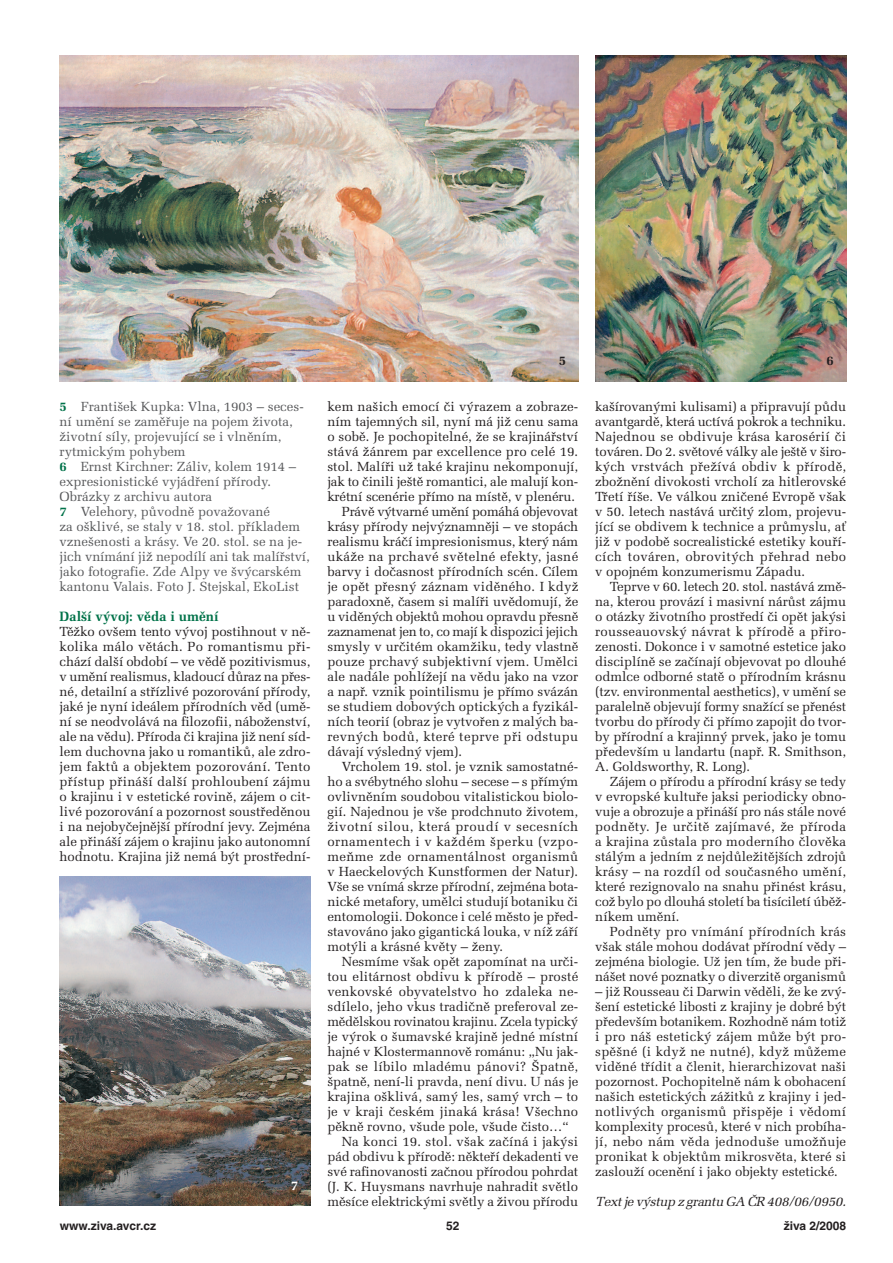
<style>
.page{position:relative;width:893px;height:1263px;background:#fff}
.page>*{position:absolute;margin:0;border:0;box-sizing:border-box;transform-origin:0 0}
.t1{font:700 13.5px "Melior CE";color:#007249}
.t2{font:13.2px/15px "Melior CE";color:#231f20;text-align:justify}
.t3{font:13.2px/15px "Melior CE";color:#57585a}
.t4{font:13.2px "Melior CE";letter-spacing:.035em;color:#231f20}
.t5{font:13.2px "Melior CE";letter-spacing:-.025em;color:#231f20}
.t6{font:13.2px "Melior CE";letter-spacing:-.02em;color:#231f20}
.t7{font:italic 13.2px "Melior CE";color:#231f20}
.t8{font:13.2px "Melior CE";letter-spacing:.03em;color:#231f20}
.t9{font:13.2px "Melior CE";letter-spacing:.025em;color:#231f20}
.t10{font:13.2px "Melior CE";letter-spacing:.02em;color:#231f20}
.t11{font:700 13.2px "Melior CE";color:#231f20}
.t12{font:700 13.2px "Melior CE";color:#fff}
.t13{font:700 12px "Helvetica CE";color:#231f20}
.s1{font-weight:700;color:#007249}
</style>
<div class="page">
<img style="left:60px;top:55px;width:518px;height:326px">
<img style="left:595px;top:55px;width:251px;height:326px">
<img style="left:60px;top:876px;width:250px;height:329px">
<p class="t3" style="left:60px;top:401px;width:252px"><span class="s1">5</span> František Kupka: Vlna, 1903 – seces&shy;ní umění se zaměřuje na pojem života, životní síly, projevující se i vlněním, rytmickým pohybem<br><span class="s1">6</span> Ernst Kirchner: Záliv, kolem 1914 – expresionistické vyjádření přírody.<br>Obrázky z archivu autora<br><span class="s1">7</span> Velehory, původně považované<br>za ošklivé, se staly v 18. stol. příkladem vznešenosti a krásy. Ve 20. stol. se na je&shy;jich vnímání již nepodílí ani tak malířství, jako fotografie. Zde Alpy ve švýcarském kantonu Valais. Foto J. Stejskal, EkoList</p>
<p class="t1" style="left:60px;top:612px;width:161px">Další vývoj: věda i umění</p>
<p class="t2" style="left:60px;top:626px;width:252px">Těžko ovšem tento vývoj postihnout v ně&shy;kolika málo větách. Po romantismu při&shy;chází další období – ve vědě pozitivismus, v umění realismus, kladoucí důraz na přes&shy;né, detailní a střízlivé pozorování přírody, jaké je nyní ideálem přírodních věd (umě&shy;ní se neodvolává na filozofii, náboženství, ale na vědu). Příroda či krajina již není síd&shy;lem duchovna jako u romantiků, ale zdro&shy;jem faktů a objektem pozorování. Tento přístup přináší další prohloubení zájmu o krajinu i v estetické rovině, zájem o cit&shy;livé pozorování a pozornost soustředěnou i na nejobyčejnější přírodní jevy. Zejména ale přináší zájem o krajinu jako autonomní hodnotu. Krajina již nemá být prostřední-</p>
<p class="t12" style="left:291px;top:1180px;width:9px">7</p>
<p class="t11" style="left:559px;top:356px;width:9px">5</p>
<p class="t11" style="left:827px;top:356px;width:9px">6</p>
<p class="t2" style="left:327px;top:401px;width:252px">kem našich emocí či výrazem a zobraze-</p>
<p class="t2" style="left:327px;top:416px;width:252px">ním tajemných sil, nyní má již cenu sama</p>
<p class="t2" style="left:327px;top:431px;width:252px">o sobě. Je pochopitelné, že se krajinářství</p>
<p class="t2" style="left:327px;top:446px;width:252px">stává žánrem par excellence pro celé 19.</p>
<p class="t2" style="left:327px;top:461px;width:252px">stol. Malíři už také krajinu nekomponují,</p>
<p class="t2" style="left:327px;top:476px;width:252px">jak to činili ještě romantici, ale malují kon-</p>
<p class="t2" style="left:327px;top:491px;width:249px">krétní scenérie přímo na místě, v plenéru.</p>
<p class="t2" style="left:342px;top:506px;width:238px">Právě výtvarné umění pomáhá objevovat</p>
<p class="t2" style="left:327px;top:521px;width:252px">krásy přírody nejvýznamněji – ve stopách</p>
<p class="t2" style="left:327px;top:536px;width:252px">realismu kráčí impresionismus, který nám</p>
<p class="t8" style="left:327px;top:552px;width:252px">ukáže na prchavé světelné efekty, jasné</p>
<p class="t2" style="left:327px;top:566px;width:252px">barvy i dočasnost přírodních scén. Cílem</p>
<p class="t2" style="left:327px;top:581px;width:252px">je opět přesný záznam viděného. I když</p>
<p class="t2" style="left:327px;top:596px;width:252px">paradoxně, časem si malíři uvědomují, že</p>
<p class="t2" style="left:327px;top:611px;width:252px">u viděných objektů mohou opravdu přesně</p>
<p class="t5" style="left:327px;top:627px;width:252px">zaznamenat jen to, co mají k dispozici jejich</p>
<p class="t2" style="left:327px;top:641px;width:252px">smysly v určitém okamžiku, tedy vlastně</p>
<p class="t2" style="left:327px;top:656px;width:252px">pouze prchavý subjektivní vjem. Umělci</p>
<p class="t2" style="left:327px;top:671px;width:252px">ale nadále pohlížejí na vědu jako na vzor</p>
<p class="t2" style="left:327px;top:686px;width:252px">a např. vznik pointilismu je přímo svázán</p>
<p class="t2" style="left:327px;top:701px;width:252px">se studiem dobových optických a fyzikál-</p>
<p class="t2" style="left:327px;top:716px;width:252px">ních teorií (obraz je vytvořen z malých ba-</p>
<p class="t9" style="left:327px;top:732px;width:252px">revných bodů, které teprve při odstupu</p>
<p class="t2" style="left:327px;top:746px;width:136px">dávají výsledný vjem).</p>
<p class="t2" style="left:342px;top:761px;width:238px">Vrcholem 19. stol. je vznik samostatné-</p>
<p class="t2" style="left:327px;top:776px;width:252px">ho a svébytného slohu – secese – s přímým</p>
<p class="t2" style="left:327px;top:791px;width:252px">ovlivněním soudobou vitalistickou biolo-</p>
<p class="t2" style="left:327px;top:806px;width:252px">gií. Najednou je vše prodchnuto životem,</p>
<p class="t4" style="left:327px;top:822px;width:252px">životní silou, která proudí v secesních</p>
<p class="t4" style="left:327px;top:837px;width:252px">ornamentech i v každém šperku (vzpo-</p>
<p class="t10" style="left:327px;top:852px;width:252px">meňme zde ornamentálnost organismů</p>
<p class="t2" style="left:327px;top:866px;width:252px">v Haeckelových Kunstformen der Natur).</p>
<p class="t2" style="left:327px;top:881px;width:252px">Vše se vnímá skrze přírodní, zejména bota-</p>
<p class="t2" style="left:327px;top:896px;width:252px">nické metafory, umělci studují botaniku či</p>
<p class="t2" style="left:327px;top:911px;width:252px">entomologii. Dokonce i celé město je před-</p>
<p class="t2" style="left:327px;top:926px;width:252px">stavováno jako gigantická louka, v níž září</p>
<p class="t2" style="left:327px;top:941px;width:177px">motýli a krásné květy – ženy.</p>
<p class="t2" style="left:342px;top:956px;width:238px">Nesmíme však opět zapomínat na urči-</p>
<p class="t2" style="left:327px;top:971px;width:252px">tou elitárnost obdivu k přírodě – prosté</p>
<p class="t2" style="left:327px;top:986px;width:252px">venkovské obyvatelstvo ho zdaleka ne-</p>
<p class="t2" style="left:327px;top:1001px;width:252px">sdílelo, jeho vkus tradičně preferoval ze-</p>
<p class="t6" style="left:327px;top:1017px;width:252px">mědělskou rovinatou krajinu. Zcela typický</p>
<p class="t2" style="left:327px;top:1031px;width:252px">je výrok o šumavské krajině jedné místní</p>
<p class="t2" style="left:327px;top:1046px;width:252px">hajné v Klostermannově románu: „Nu jak-</p>
<p class="t2" style="left:327px;top:1061px;width:252px">pak se líbilo mladému pánovi? Špatně,</p>
<p class="t2" style="left:327px;top:1076px;width:252px">špatně, není-li pravda, není divu. U nás je</p>
<p class="t2" style="left:327px;top:1091px;width:252px">krajina ošklivá, samý les, samý vrch – to</p>
<p class="t2" style="left:327px;top:1106px;width:252px">je v kraji českém jinaká krása! Všechno</p>
<p class="t2" style="left:327px;top:1121px;width:243px">pěkně rovno, všude pole, všude čisto…“</p>
<p class="t2" style="left:342px;top:1136px;width:238px">Na konci 19. stol. však začíná i jakýsi</p>
<p class="t2" style="left:327px;top:1151px;width:252px">pád obdivu k přírodě: někteří dekadenti ve</p>
<p class="t2" style="left:327px;top:1166px;width:252px">své rafinovanosti začnou přírodou pohrdat</p>
<p class="t2" style="left:327px;top:1181px;width:252px">(J. K. Huysmans navrhuje nahradit světlo</p>
<p class="t2" style="left:327px;top:1196px;width:252px">měsíce elektrickými světly a živou přírodu</p>
<p class="t2" style="left:595px;top:401px;width:252px">kašírovanými kulisami) a připravují půdu avantgardě, která uctívá pokrok a techniku.<br>Najednou se obdivuje krása karosérií či továren. Do 2. světové války ale ještě v širo&shy;kých vrstvách přežívá obdiv k přírodě, zbožnění divokosti vrcholí za hitlerovské Třetí říše. Ve válkou zničené Evropě však v 50. letech nastává určitý zlom, projevu&shy;jící se obdivem k technice a průmyslu, ať již v podobě socrealistické estetiky kouří&shy;cích továren, obrovitých přehrad nebo v opojném konzumerismu Západu.</p>
<p class="t2" style="left:595px;top:581px;width:252px;text-indent:14px">Teprve v 60. letech 20. stol. nastává změ&shy;na, kterou provází i masivní nárůst zájmu o otázky životního prostředí či opět jakýsi rousseauovský návrat k přírodě a přiro&shy;zenosti. Dokonce i v samotné estetice jako disciplíně se začínají objevovat po dlouhé odmlce odborné statě o přírodním krásnu (tzv. environmental aesthetics), v umění se paralelně objevují formy snažící se přenést tvorbu do přírody či přímo zapojit do tvor&shy;by přírodní a krajinný prvek, jako je tomu především u landartu (např. R. Smithson, A. Goldsworthy, R. Long).</p>
<p class="t2" style="left:595px;top:776px;width:252px;text-indent:14px">Zájem o přírodu a přírodní krásy se tedy v evropské kultuře jaksi periodicky obno&shy;vuje a obrozuje a přináší pro nás stále nové podněty. Je určitě zajímavé, že příroda a krajina zůstala pro moderního člověka stálým a jedním z nejdůležitějších zdrojů krásy – na rozdíl od současného umění, které rezignovalo na snahu přinést krásu, což bylo po dlouhá století ba tisíciletí úběž&shy;níkem umění.</p>
<p class="t2" style="left:595px;top:926px;width:252px;text-indent:14px">Podněty pro vnímání přírodních krás však stále mohou dodávat přírodní vědy – zejména biologie. Už jen tím, že bude při&shy;nášet nové poznatky o diverzitě organismů</p>
<p class="t2" style="left:595px;top:986px;width:252px">– již Rousseau či Darwin věděli, že ke zvý&shy;šení estetické libosti z krajiny je dobré být především botanikem. Rozhodně nám totiž i pro náš estetický zájem může být pro&shy;spěšné (i když ne nutné), když můžeme viděné třídit a členit, hierarchizovat naši pozornost. Pochopitelně nám k obohacení našich estetických zážitků z krajiny i jed&shy;notlivých organismů přispěje i vědomí komplexity procesů, které v nich probíha&shy;jí, nebo nám věda jednoduše umožňuje pronikat k objektům mikrosvěta, které si zaslouží ocenění i jako objekty estetické.</p>
<p class="t7" style="left:595px;top:1197px;width:255px">Text je výstup z grantu GA ČR 408/06/0950.</p>
<p class="t13" style="left:60px;top:1221px;width:98px">www.ziva.avcr.cz</p>
<p class="t13" style="left:446px;top:1221px;width:15px">52</p>
<p class="t13" style="left:784px;top:1221px;width:64px">živa 2/2008</p>
</div>
